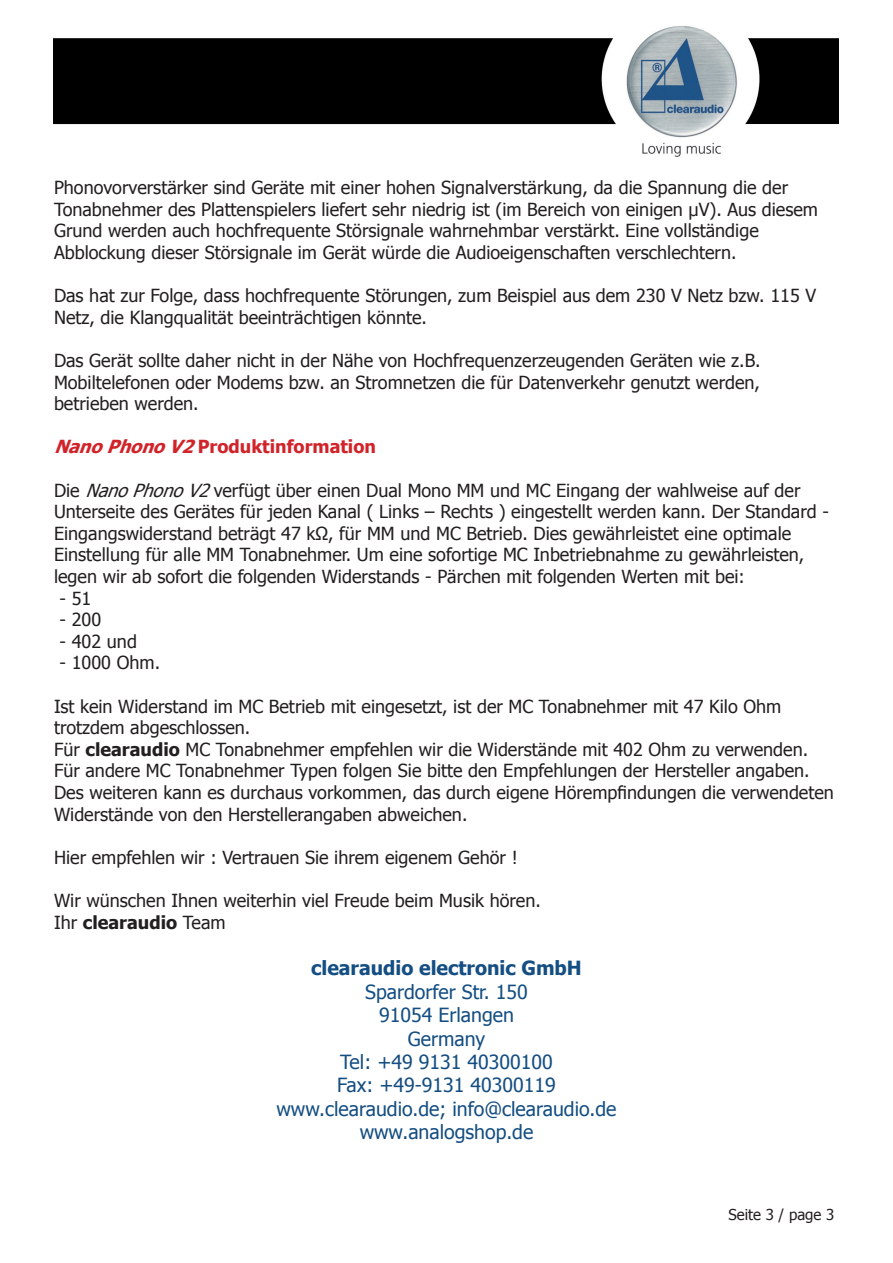
<style>
.page{position:relative;width:893px;height:1263px;background:#fff}
.page>*{position:absolute;margin:0;border:0;box-sizing:border-box;transform-origin:0 0}
.t1{font:19.5px "Tahoma";color:#144e82}
.t2{font:700 19.5px "Tahoma";color:#144e82}
.t3{font:18px/21.6px "Tahoma";color:#231f20}
.t4{font:700 18px "Tahoma";color:#d1232a}
.t5{font:700 18px "Tahoma";color:#231f20}
.t6{font:15px "Tahoma";color:#231f20}
.s1{font-style:italic}
.s2{font-weight:700}
.s3{font-weight:400}
</style>
<div class="page">
<img style="left:53px;top:26px;width:786px;height:131px">
<p class="t3" style="left:54px;top:176px;width:765px">Phonovorverstärker sind Geräte mit einer hohen Signalverstärkung, da die Spannung die der<br>Tonabnehmer des Plattenspielers liefert sehr niedrig ist (im Bereich von einigen µV). Aus diesem<br>Grund werden auch hochfrequente Störsignale wahrnehmbar verstärkt. Eine vollständige</p>
<p class="t3" style="left:54px;top:241px;width:684px">Abblockung dieser Störsignale im Gerät würde die Audioeigenschaften verschlechtern.</p>
<p class="t3" style="left:54px;top:284px;width:764px">Das hat zur Folge, dass hochfrequente Störungen, zum Beispiel aus dem 230 V Netz bzw. 115 V<br>Netz, die Klangqualität beeinträchtigen könnte.</p>
<p class="t3" style="left:54px;top:349px;width:708px">Das Gerät sollte daher nicht in der Nähe von Hochfrequenzerzeugenden Geräten wie z.B.</p>
<p class="t3" style="left:54px;top:370px;width:708px">Mobiltelefonen oder Modems bzw. an Stromnetzen die für Datenverkehr genutzt werden,</p>
<p class="t3" style="left:54px;top:392px;width:146px">betrieben werden.</p>
<p class="t4" style="left:54px;top:434px;width:323px"><span class="s1">NanoPhonoV2</span>Produktinformation</p>
<p class="t3" style="left:54px;top:478px;width:748px">Die <span class="s1">NanoPhonoV2</span>verfügt über einen Dual Mono MM und MC Eingang der wahlweise auf der</p>
<p class="t3" style="left:54px;top:500px;width:776px">Unterseite des Gerätes für jeden Kanal ( Links – Rechts ) eingestellt werden kann. Der Standard -<br>Eingangswiderstand beträgt 47 kΩ, für MM und MC Betrieb. Dies gewährleistet eine optimale</p>
<p class="t3" style="left:54px;top:543px;width:752px">Einstellung für alle MM Tonabnehmer. Um eine sofortige MC Inbetriebnahme zu gewährleisten, legen wir ab sofort die folgenden Widerstands - Pärchen mit folgenden Werten mit bei:</p>
<p class="t3" style="left:60px;top:586px;width:33px">- 51</p>
<p class="t3" style="left:60px;top:608px;width:43px">- 200</p>
<p class="t3" style="left:60px;top:630px;width:79px">- 402 und</p>
<p class="t3" style="left:60px;top:651px;width:102px">- 1000 Ohm.</p>
<p class="t3" style="left:54px;top:694px;width:729px">Ist kein Widerstand im MC Betrieb mit eingesetzt, ist der MC Tonabnehmer mit 47 Kilo Ohm</p>
<p class="t3" style="left:54px;top:716px;width:198px">trotzdem abgeschlossen.</p>
<p class="t3" style="left:54px;top:738px;width:781px">Für <span class="s2">clearaudio</span> MC Tonabnehmer empfehlen wir die Widerstände mit 402 Ohm zu verwenden.<br>Für andere MC Tonabnehmer Typen folgen Sie bitte den Empfehlungen der Hersteller angaben.<br>Des weiteren kann es durchaus vorkommen, das durch eigene Hörempfindungen die verwendeten Widerstände von den Herstellerangaben abweichen.</p>
<p class="t3" style="left:54px;top:846px;width:465px">Hier empfehlen wir : Vertrauen Sie ihrem eigenem Gehör !</p>
<p class="t3" style="left:54px;top:889px;width:488px">Wir wünschen Ihnen weiterhin viel Freude beim Musik hören.</p>
<p class="t5" style="left:54px;top:909px;width:173px"><span class="s3">Ihr</span> clearaudio <span class="s3">Team</span></p>
<p class="t2" style="left:311px;top:955px;width:272px">clearaudio electronic GmbH</p>
<p class="t1" style="left:365px;top:979px;width:164px">Spardorfer Str. 150</p>
<p class="t1" style="left:379px;top:1002px;width:136px">91054 Erlangen</p>
<p class="t1" style="left:408px;top:1025px;width:79px">Germany</p>
<p class="t1" style="left:340px;top:1049px;width:214px">Tel: +49 9131 40300100</p>
<p class="t1" style="left:337px;top:1072px;width:220px">Fax: +49-9131 40300119</p>
<p class="t1" style="left:276px;top:1096px;width:342px">www.clearaudio.de; info@clearaudio.de</p>
<p class="t1" style="left:360px;top:1119px;width:175px">www.analogshop.de</p>
<p class="t6" style="left:728px;top:1205px;width:107px">Seite 3 / page 3</p>
</div>
